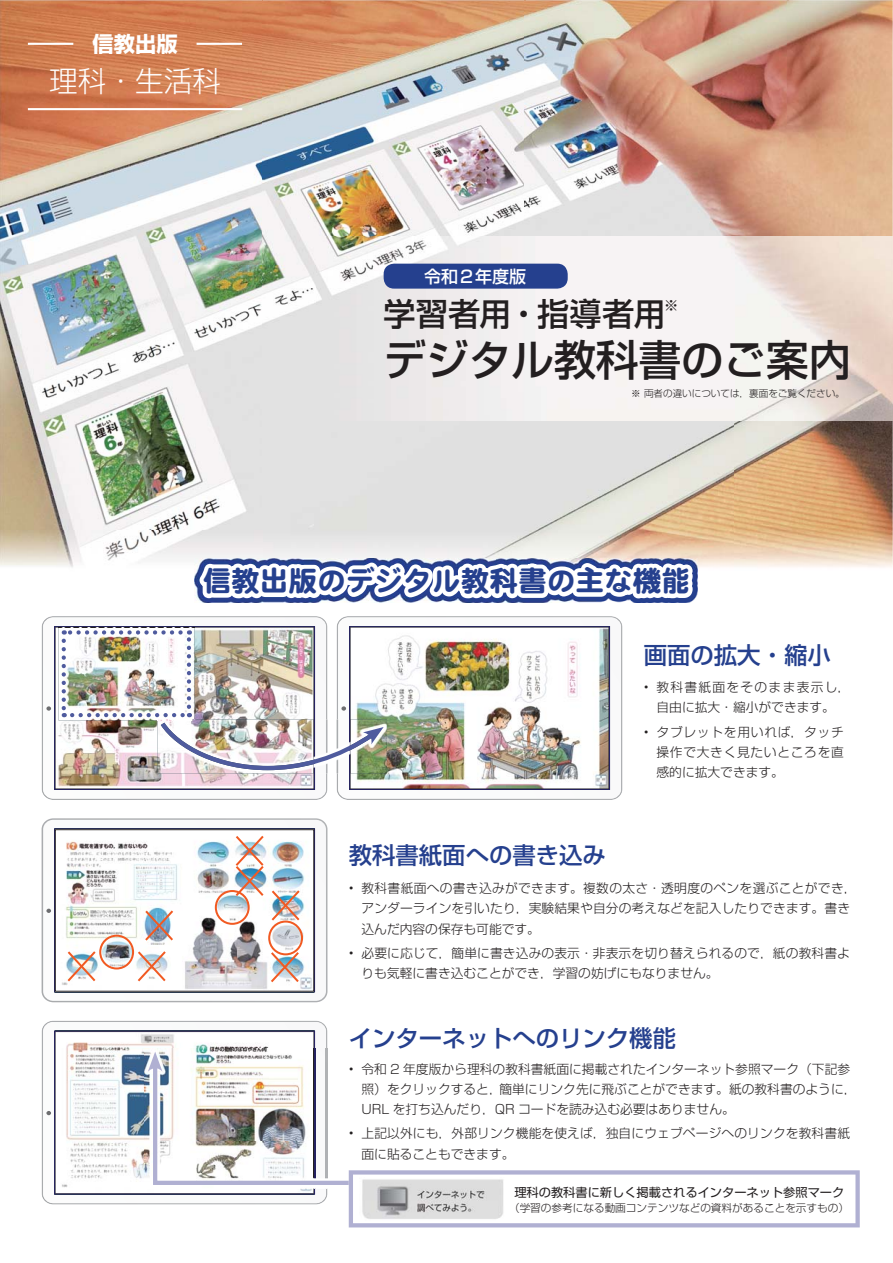
<style>
.page{position:relative;width:893px;height:1263px;background:#fff}
.page>*{position:absolute;margin:0;border:0;box-sizing:border-box;transform-origin:0 0}
.t1{font:42.45px "Shin Go Pro Medium 90 msp RKSJ H";color:#231f20}
.t2{font:31.95px "Shin Go Pro Medium 90 msp RKSJ H";letter-spacing:.015em;color:#231f20}
.t3{font:28.65px "DF Maru Gothic Pro 5 W9 90 msp RKSJ H";color:#25408e}
.t4{font:28.65px "Shin Go Pro Light 90 msp RKSJ H";color:#fff}
.t5{font:23.4px "Shin Go Pro Medium 90 msp RKSJ H";color:#25408e}
.t6{font:21.3px "Shin Go Pro Bold 90 msp RKSJ H";color:#fff}
.t7{font:16.95px "Shin Go Pro Medium 90 msp RKSJ H";color:#fff}
.t8{font:14.85px "Shin Go Pro Medium 90 msp RKSJ H";color:#231f20}
.t9{font:12.75px/20.2px "Shin Go Pro Light 90 msp RKSJ H";letter-spacing:.01em;color:#231f20}
.t10{font:12.75px/20.2px "Shin Go Pro Light 90 msp RKSJ H";letter-spacing:.1em;color:#231f20;text-align:center}
.t11{font:12.15px "Shin Go Pro Regular 90 msp RKSJ H";color:#231f20}
.t12{font:10.65px "Shin Go Pro Light 90 msp RKSJ H";color:#231f20}
.t13{font:9.6px "Shin Go Pro Light 90 msp RKSJ H";color:#231f20}
</style>
<div class="page">
<img style="left:0;top:0;width:525px;height:265px">
<img style="left:525px;top:0;width:368px;height:237px">
<img style="left:0;top:265px;width:367px;height:301px">
<img style="left:367px;top:421px;width:526px;height:163px">
<svg style="left:337px;top:790px;width:285px;height:10px"></svg>
<svg style="left:42px;top:619px;width:285px;height:181px"></svg>
<img style="left:317px;top:237px;width:576px;height:184px">
<svg style="left:42px;top:1021px;width:285px;height:181px"></svg>
<svg style="left:42px;top:818px;width:285px;height:184px"></svg>
<img style="left:46px;top:829px;width:269px;height:163px">
<hr style="left:28px;top:43px;width:45px;height:2px;background:#fff">
<hr style="left:197px;top:43px;width:45px;height:2px;background:#fff">
<hr style="left:28px;top:108px;width:214px;height:2px;background:#fff">
<div style="left:384px;top:264px;width:184px;height:25px;background:#25408e;border-radius:10px"></div>
<img style="left:46px;top:505px;width:651px;height:285px">
<svg style="left:46px;top:1031px;width:814px;height:196px"></svg>
<img style="left:359px;top:1178px;width:146px;height:42px">
<h3 class="t6" style="left:93px;top:36px;width:87px">信教出版</h3>
<h3 class="t4" style="left:49px;top:70px;width:174px">理科・生活科</h3>
<h3 class="t7" style="left:424px;top:270px;width:104px">令和２年度版</h3>
<h2 class="t2" style="left:384px;top:302px;width:283px">学習者用・指導者用</h2>
<p class="t8" style="left:664px;top:300px;width:16px">※</p>
<h1 class="t1" style="left:384px;top:344px;width:469px">デジタル教科書のご案内</h1>
<p class="t13" style="left:631px;top:390px;width:215px">※ 両者の違いについては，裏面をご覧ください。</p>
<h3 class="t3" style="left:202px;top:570px;width:489px">信教出版のデジタル教科書の主な機能</h3>
<h3 class="t5" style="left:644px;top:647px;width:189px">画面の拡大・縮小</h3>
<h3 class="t5" style="left:349px;top:847px;width:259px">教科書紙面への書き込み</h3>
<p class="t10" style="left:644px;top:679px;width:208px">• 教科書紙面をそのまま表示し，自由に拡大・縮小ができます。</p>
<p class="t9" style="left:656px;top:723px;width:189px;text-align:justify;text-indent:-13px">• タブレットを用いれば，タッチ操作で大きく見たいところを直感的に拡大できます。</p>
<p class="t9" style="left:361px;top:880px;width:496px;text-indent:-13px">• 教科書紙面への書き込みができます。複数の太さ・透明度のペンを選ぶことができ，アンダーラインを引いたり，実験結果や自分の考えなどを記入したりできます。書き込んだ内容の保存も可能です。</p>
<p class="t9" style="left:361px;top:945px;width:490px;text-indent:-13px">• 必要に応じて，簡単に書き込みの表示・非表示を切り替えられるので，紙の教科書よりも気軽に書き込むことができ，学習の妨げにもなりません。</p>
<h3 class="t5" style="left:349px;top:1029px;width:329px">インターネットへのリンク機能</h3>
<p class="t9" style="left:349px;top:1060px;width:6px">•</p>
<p class="t9" style="left:349px;top:1125px;width:6px">•</p>
<p class="t9" style="left:361px;top:1060px;width:496px">令和 2 年度版から理科の教科書紙面に掲載されたインターネット参照マーク（下記参照）をクリックすると，簡単にリンク先に飛ぶことができます。紙の教科書のように，<br>URL を打ち込んだり，QR コードを読み込む必要はありません。</p>
<p class="t9" style="left:361px;top:1125px;width:490px">上記以外にも，外部リンク機能を使えば，独自にウェブページへのリンクを教科書紙面に貼ることもできます。</p>
<p class="t11" style="left:514px;top:1188px;width:331px">理科の教科書に新しく掲載されるインターネット参照マーク</p>
<p class="t12" style="left:509px;top:1204px;width:342px">（学習の参考になる動画コンテンツなどの資料があることを示すもの）</p>
</div>
